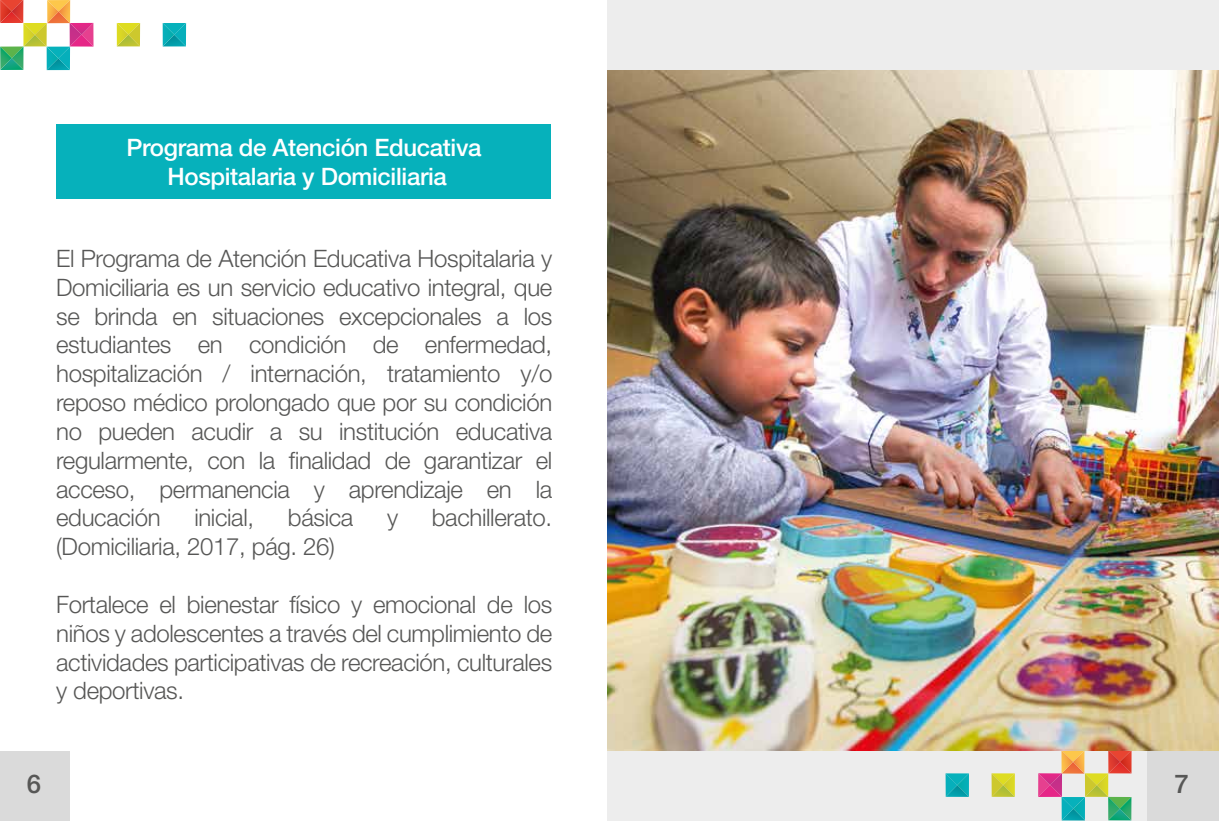
<style>
.page{position:relative;width:1219px;height:821px;background:#fff}
.page>*{position:absolute;margin:0;border:0;box-sizing:border-box;transform-origin:0 0}
.t1{font:500 25.8px "Helvetica Neue LT Std";color:#575756}
.t2{font:300 24px/28.8px "Helvetica Neue LT Std";letter-spacing:-.015em;color:#575756;text-align:justify}
.t3{font:500 24px/28.8px "Helvetica Neue LT Std";letter-spacing:-.015em;color:#fff;text-align:center}
</style>
<div class="page">
<div style="left:607px;top:0;width:612px;height:71px;background:#ededed"></div>
<div style="left:607px;top:749px;width:610px;height:71px;background:#ededed"></div>
<svg style="left:163px;top:23px;width:23px;height:23px"></svg>
<svg style="left:117px;top:23px;width:23px;height:23px"></svg>
<svg style="left:0;top:0;width:94px;height:70px"></svg>
<svg style="left:945px;top:773px;width:24px;height:23px"></svg>
<svg style="left:991px;top:773px;width:24px;height:23px"></svg>
<svg style="left:1038px;top:750px;width:94px;height:70px"></svg>
<div style="left:1147px;top:748px;width:72px;height:72px;background:#dadada"></div>
<div style="left:0;top:751px;width:69px;height:69px;background:#dadada"></div>
<div style="left:57px;top:124px;width:494px;height:75px;background:#06b1bb"></div>
<img style="left:608px;top:71px;width:611px;height:679px">
<p class="t3" style="left:127px;top:133px;width:356px">Programa de Atención Educativa<br>Hospitalaria y Domiciliaria</p>
<p class="t2" style="left:56px;top:243px;width:498px">El Programa de Atención Educativa Hospitalaria y Domiciliaria es un servicio educativo integral, que se brinda en situaciones excepcionales a los estudiantes en condición de enfermedad, hospitalización / internación, tratamiento y/o reposo médico prolongado que por su condición no pueden acudir a su institución educativa regularmente, con la finalidad de garantizar el acceso, permanencia y aprendizaje en la educación</p>
<p class="t2" style="left:194px;top:503px;width:61px">inicial,</p>
<p class="t2" style="left:288px;top:503px;width:67px">básica</p>
<p class="t2" style="left:387px;top:503px;width:13px">y</p>
<p class="t2" style="left:432px;top:503px;width:122px">bachillerato.</p>
<p class="t2" style="left:56px;top:531px;width:280px">(Domiciliaria, 2017, pág. 26)</p>
<p class="t2" style="left:56px;top:589px;width:498px">Fortalece el bienestar físico y emocional de los niños y adolescentes a través del cumplimiento de actividades participativas de recreación, culturales y deportivas.</p>
<p class="t1" style="left:27px;top:768px;width:16px">6</p>
<p class="t1" style="left:1174px;top:768px;width:16px">7</p>
</div>
